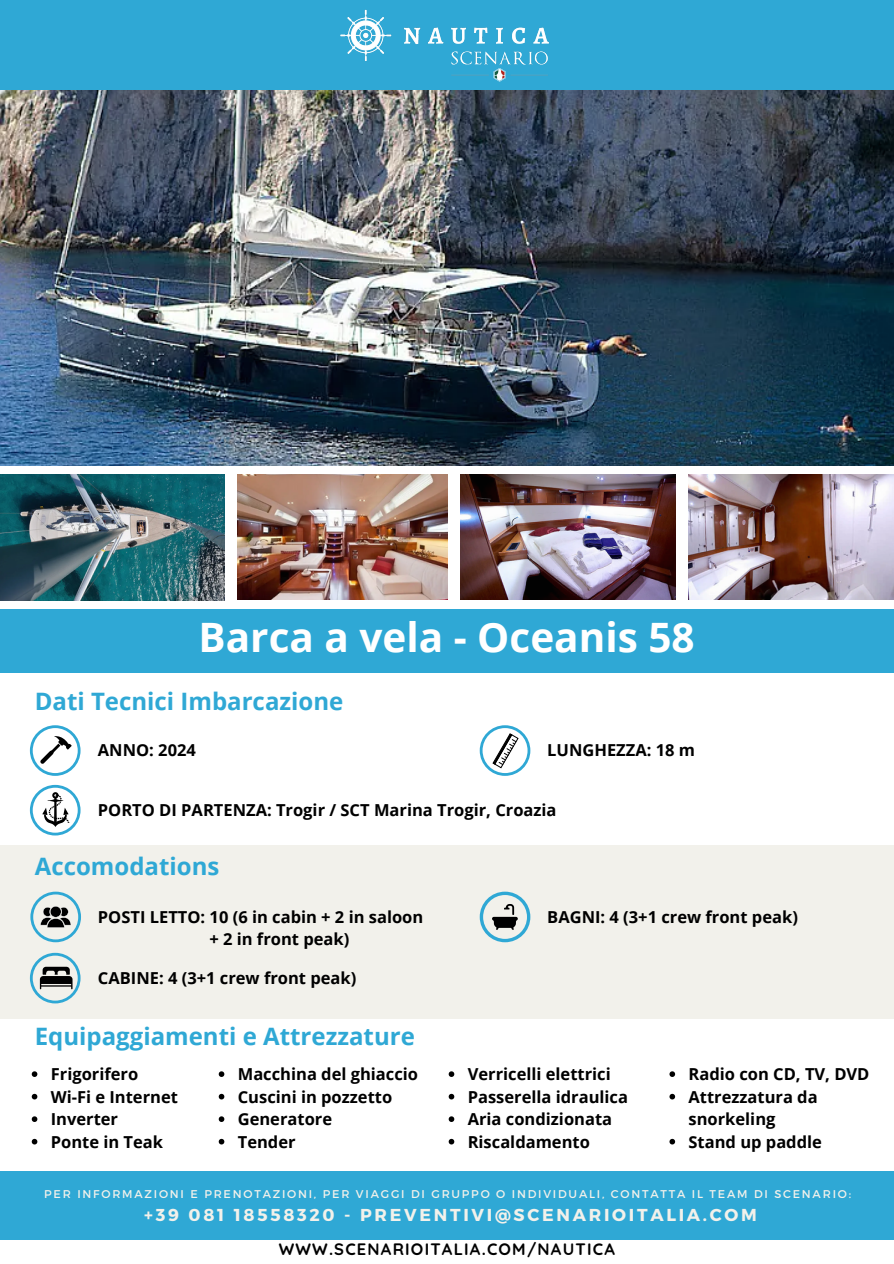
<style>
.page{position:relative;width:894px;height:1264px;background:#fff}
.page>*{position:absolute;margin:0;border:0;box-sizing:border-box;transform-origin:0 0}
.t1{font:700 40.5px "Open Sans";color:#fff}
.t2{font:700 24px "Open Sans";color:#2fa8d5}
.t3{font:700 17.25px "Montserrat";letter-spacing:.16em;color:#f2f1eb}
.t4{font:700 16.5px/22.5px "Open Sans";color:#000}
.t5{font:700 16.5px "Quicksand";letter-spacing:.075em;color:#000}
.t6{font:11.25px "Montserrat";letter-spacing:.16em;color:#f2f1eb}
</style>
<div class="page">
<img style="left:0;top:89px;width:893px;height:377px">
<div style="left:0;top:845px;width:893px;height:174px;background:#f2f1eb"></div>
<div style="left:0;top:608px;width:893px;height:64px;background:#2fa8d5"></div>
<div style="left:0;top:0;width:893px;height:89px;background:#2fa8d5"></div>
<svg style="left:30px;top:725px;width:50px;height:51px"></svg>
<svg style="left:30px;top:952px;width:50px;height:51px"></svg>
<svg style="left:30px;top:891px;width:51px;height:51px"></svg>
<svg style="left:479px;top:725px;width:51px;height:51px"></svg>
<div style="left:0;top:1170px;width:893px;height:69px;background:#2fa8d5"></div>
<img style="left:340px;top:9px;width:209px;height:73px">
<svg style="left:30px;top:785px;width:50px;height:50px"></svg>
<img style="left:460px;top:475px;width:215px;height:125px">
<img style="left:688px;top:474px;width:205px;height:125px">
<img style="left:238px;top:474px;width:209px;height:125px">
<img style="left:0;top:474px;width:225px;height:126px">
<svg style="left:32px;top:1071px;width:5px;height:5px"></svg>
<svg style="left:32px;top:1093px;width:5px;height:6px"></svg>
<svg style="left:32px;top:1116px;width:5px;height:5px"></svg>
<svg style="left:32px;top:1138px;width:5px;height:6px"></svg>
<svg style="left:219px;top:1071px;width:5px;height:5px"></svg>
<svg style="left:219px;top:1093px;width:5px;height:6px"></svg>
<svg style="left:219px;top:1116px;width:5px;height:5px"></svg>
<svg style="left:219px;top:1138px;width:5px;height:6px"></svg>
<svg style="left:448px;top:1071px;width:6px;height:5px"></svg>
<svg style="left:448px;top:1093px;width:6px;height:6px"></svg>
<svg style="left:448px;top:1116px;width:6px;height:5px"></svg>
<svg style="left:448px;top:1138px;width:6px;height:6px"></svg>
<svg style="left:669px;top:1071px;width:6px;height:5px"></svg>
<svg style="left:669px;top:1093px;width:6px;height:6px"></svg>
<svg style="left:669px;top:1138px;width:6px;height:6px"></svg>
<svg style="left:479px;top:891px;width:51px;height:51px"></svg>
<h1 class="t1" style="left:198px;top:609px;width:497px">Barca a vela - Oceanis 58</h1>
<h2 class="t2" style="left:35px;top:684px;width:310px">Dati Tecnici Imbarcazione</h2>
<h4 class="t4" style="left:98px;top:738px;width:99px">ANNO: 2024</h4>
<h2 class="t4" style="left:547px;top:738px;width:149px">LUNGHEZZA: 18 m</h2>
<h3 class="t4" style="left:98px;top:798px;width:460px">PORTO DI PARTENZA: Trogir / SCT Marina Trogir, Croazia</h3>
<p class="t2" style="left:35px;top:849px;width:186px">Accomodations</p>
<p class="t4" style="left:209px;top:904px;width:215px;text-indent:-111px">POSTI LETTO: 10 (6 in cabin + 2 in saloon + 2 in front peak)</p>
<h4 class="t4" style="left:98px;top:966px;width:260px">CABINE: 4 (3+1 crew front peak)</h4>
<p class="t2" style="left:35px;top:1019px;width:381px">Equipaggiamenti e Attrezzature</p>
<h4 class="t4" style="left:51px;top:1062px;width:89px">Frigorifero</h4>
<p class="t4" style="left:51px;top:1085px;width:129px">Wi-Fi e Internet</p>
<h4 class="t4" style="left:51px;top:1107px;width:69px">Inverter</h4>
<h2 class="t4" style="left:51px;top:1130px;width:114px">Ponte in Teak</h2>
<p class="t4" style="left:238px;top:1062px;width:182px">Macchina del ghiaccio</p>
<p class="t4" style="left:238px;top:1085px;width:156px">Cuscini in pozzetto</p>
<p class="t4" style="left:238px;top:1107px;width:96px">Generatore</p>
<p class="t4" style="left:238px;top:1130px;width:59px">Tender</p>
<p class="t4" style="left:547px;top:905px;width:252px">BAGNI: 4 (3+1 crew front peak)</p>
<p class="t4" style="left:467px;top:1062px;width:144px">Verricelli elettrici</p>
<p class="t4" style="left:467px;top:1085px;width:162px">Passerella idraulica</p>
<p class="t4" style="left:467px;top:1107px;width:146px">Aria condizionata</p>
<p class="t4" style="left:467px;top:1130px;width:124px">Riscaldamento</p>
<p class="t4" style="left:688px;top:1062px;width:182px">Radio con CD, TV, DVD</p>
<p class="t4" style="left:688px;top:1085px;width:131px">Attrezzatura da snorkeling</p>
<p class="t4" style="left:688px;top:1130px;width:135px">Stand up paddle</p>
<p class="t6" style="left:44px;top:1186px;width:808px">PER INFORMAZIONI E PRENOTAZIONI, PER VIAGGI DI GRUPPO O INDIVIDUALI, CONTATTA IL TEAM DI SCENARIO:</p>
<h4 class="t3" style="left:144px;top:1203px;width:614px">+39 081 18558320 - PREVENTIVI@SCENARIOITALIA.COM</h4>
<p class="t5" style="left:278px;top:1238px;width:337px">WWW.SCENARIOITALIA.COM/NAUTICA</p>
</div>
